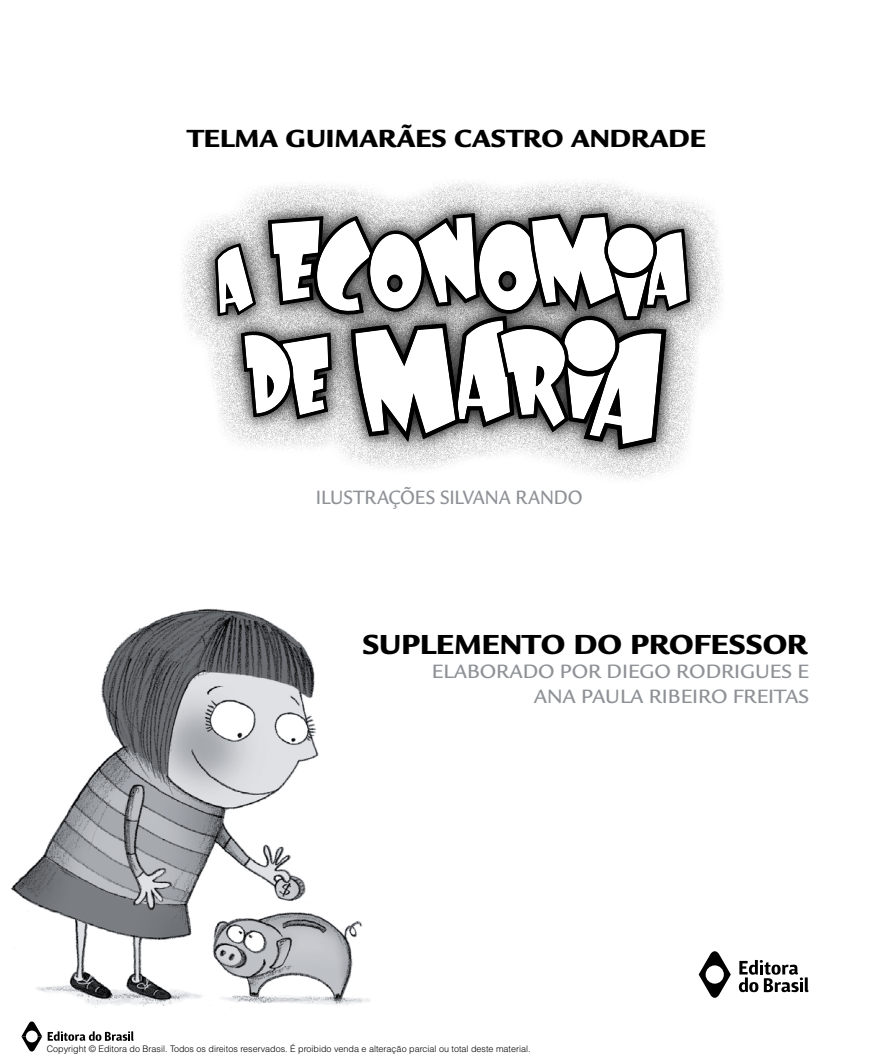
<style>
.page{position:relative;width:893px;height:1059px;background:#fff}
.page>*{position:absolute;margin:0;border:0;box-sizing:border-box;transform-origin:0 0}
.t1{font:119.85px "Laff Riot NF";color:#fff}
.t2{font:99.6px "Laff Riot NF";color:#fff}
.t3{font:86.7px "Laff Riot NF";color:#fff}
.t4{font:900 30px "Legacy Sans";color:#000}
.t5{font:900 27px "Legacy Sans";color:#000}
.t6{font:500 21px/25.2px "Legacy Sans";color:#8e9196;text-align:right}
.t7{font:500 21px "Legacy Sans";color:#8e9196;scale:.9 1}
.t8{font:300 9px "Helvetica";color:#000}
.s1{font-size:84.75px}
.s2{font-size:115.05px}
.s3{font-size:102px}
</style>
<div class="page">
<svg style="left:48px;top:1031px;width:86px;height:10px"></svg>
<svg style="left:21px;top:1021px;width:21px;height:31px"></svg>
<img style="left:11px;top:608px;width:359px;height:400px">
<div style="left:177px;top:175px;width:551px;height:312px;background:#000;opacity:.5"></div>
<div style="left:202px;top:200px;width:501px;height:263px;background:#000;opacity:.75"></div>
<svg style="left:699px;top:951px;width:32px;height:47px"></svg>
<svg style="left:739px;top:960px;width:70px;height:32px"></svg>
<svg style="left:209px;top:209px;width:484px;height:246px;background:#555"></svg>
<h3 class="t5" style="left:187px;top:123px;width:520px">TELMA GUIMARÃES CASTRO ANDRADE</h3>
<h2 class="t2" style="left:270px;top:190px;width:52px">E</h2>
<h2 class="t2" style="left:478px;top:196px;width:211px">OMI<span class="s1">A</span></h2>
<h1 class="t1" style="left:354px;top:295px;width:214px">M<span class="s2">A</span><span class="s3">R</span></h1>
<h3 class="t3" style="left:369px;top:209px;width:55px">O</h3>
<h3 class="t7" style="left:316px;top:485px;width:298px">ILUSTRAÇÕES SILVANA RANDO</h3>
<h3 class="t4" style="left:362px;top:627px;width:447px">SUPLEMENTO DO PROFESSOR</h3>
<h3 class="t6" style="left:432px;top:659px;width:379px">ELABORADO POR DIEGO RODRIGUES E<br>ANA PAULA RIBEIRO FREITAS</h3>
<p class="t8" style="left:47px;top:1043px;width:485px">Copyright © Editora do Brasil. Todos os direitos reservados. É proibido venda e alteração parcial ou total deste material.</p>
</div>
